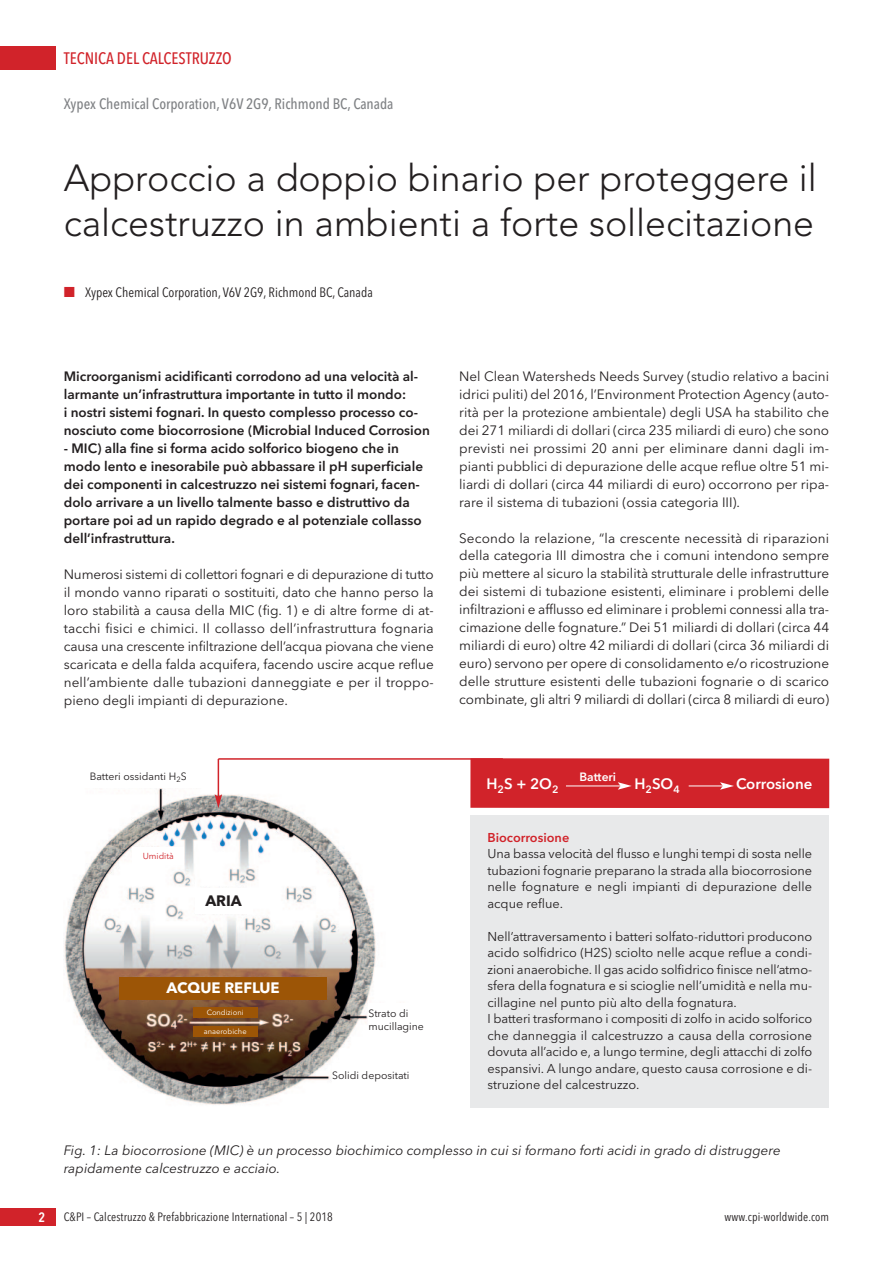
<style>
.page{position:relative;width:893px;height:1263px;background:#fff}
.page>*{position:absolute;margin:0;border:0;box-sizing:border-box;transform-origin:0 0}
.t1{font:300 37.5px/45px "Avenir";color:#231f20}
.t2{font:500 16.5px "Avenir Next Condensed";color:#d1232a}
.t3{font:500 15px "Avenir Next Condensed";color:#808285}
.t4{font:600 15px "Avenir Next";color:#fff}
.t5{font:700 15px "Avenir Next";color:#fff}
.t6{font:700 15px "Avenir Next";color:#231f20}
.t7{font:13.5px/18px "Avenir Next";color:#231f20;text-align:justify}
.t8{font:600 13.5px/18px "Avenir Next";color:#231f20}
.t9{font:italic 13.5px/18px "Avenir Next";color:#231f20}
.t10{font:13.5px "Avenir Next Condensed";color:#231f20}
.t11{font:600 13.5px "Avenir Next Condensed";color:#fff}
.t12{font:12.75px/16.5px "Avenir Next";color:#231f20;text-align:justify}
.t13{font:600 12.75px "Avenir Next";color:#d1232a}
.t14{font:12px "Avenir Next Condensed";letter-spacing:.01em;color:#231f20}
.t15{font:600 12px "Avenir Next";color:#fff}
.t16{font:10.5px "Avenir Next";color:#231f20}
.t17{font:8.7px "Avenir Next";color:#d1232a}
.t18{font:7.5px "Avenir Next";color:#fff}
.s1{font-family:"European Pi Three";color:#d1232a}
</style>
<div class="page">
<div style="left:0;top:47px;width:55px;height:23px;background:#d1232a"></div>
<div style="left:0;top:1208px;width:55px;height:18px;background:#d1232a"></div>
<img style="left:64px;top:759px;width:312px;height:346px">
<div style="left:470px;top:815px;width:359px;height:293px;background:#e8e9ea"></div>
<div style="left:470px;top:758px;width:359px;height:50px;background:#d1232a"></div>
<hr style="left:218px;top:758px;width:285px;height:2px;background:#d1232a">
<hr style="left:218px;top:759px;width:1px;height:38px;background:#d1232a">
<svg style="left:215px;top:794px;width:7px;height:14px"></svg>
<hr style="left:566px;top:785px;width:54px;height:1px;background:#fff">
<svg style="left:618px;top:782px;width:14px;height:8px"></svg>
<hr style="left:689px;top:785px;width:34px;height:1px;background:#fff">
<svg style="left:720px;top:782px;width:14px;height:8px"></svg>
<div style="left:368px;top:1003px;width:102px;height:34px;background:#fff"></div>
<div style="left:64px;top:765px;width:149px;height:22px;background:#fff"></div>
<div style="left:193px;top:1007px;width:64px;height:10px;background:#9c5506"></div>
<div style="left:193px;top:1026px;width:64px;height:11px;background:#9c5506"></div>
<div style="left:120px;top:977px;width:207px;height:22px;background:#9c5506"></div>
<div style="left:132px;top:847px;width:52px;height:18px;background:#fff"></div>
<div style="left:195px;top:888px;width:58px;height:26px;background:#fff"></div>
<div style="left:332px;top:1063px;width:121px;height:26px;background:#fff"></div>
<p class="t2" style="left:64px;top:48px;width:169px">TECNICA DEL CALCESTRUZZO</p>
<p class="t3" style="left:64px;top:95px;width:331px">Xypex Chemical Corporation, V6V 2G9, Richmond BC, Canada</p>
<p class="t1" style="left:64px;top:158px;width:755px">Approccio a doppio binario per proteggere il calcestruzzo in ambienti a forte sollecitazione</p>
<p class="t10" style="left:64px;top:285px;width:311px"><span class="s1">-</span> Xypex Chemical Corporation, V6V 2G9, Richmond BC, Canada</p>
<p class="t8" style="left:64px;top:368px;width:368px">Microorganismi acidificanti corrodono ad una velocità al&shy;larmante un’infrastruttura importante in tutto il mondo:<br>i nostri sistemi fognari. In questo complesso processo co&shy;nosciuto come biocorrosione (Microbial Induced Corrosion</p>
<p class="t8" style="left:64px;top:440px;width:361px">- MIC) alla fine si forma acido solforico biogeno che in modo lento e inesorabile può abbassare il pH superficiale dei componenti in calcestruzzo nei sistemi fognari, facen&shy;dolo arrivare a un livello talmente basso e distruttivo da portare poi ad un rapido degrado e al potenziale collasso dell’infrastruttura.</p>
<p class="t7" style="left:64px;top:566px;width:371px">Numerosi sistemi di collettori fognari e di depurazione di tutto il mondo vanno riparati o sostituiti, dato che hanno perso la loro stabilità a causa della MIC (fig. 1) e di altre forme di at&shy;tacchi fisici e chimici. Il collasso dell’infrastruttura fognaria causa una crescente infiltrazione dell’acqua piovana che viene scaricata e della falda acquifera, facendo uscire acque reflue nell’ambiente dalle tubazioni danneggiate e per il troppo&shy;pieno degli impianti di depurazione.</p>
<p class="t16" style="left:90px;top:772px;width:98px">Batteri ossidanti H<sub>2</sub>S</p>
<p class="t17" style="left:143px;top:852px;width:33px">Umidità</p>
<p class="t6" style="left:205px;top:892px;width:38px">ARIA</p>
<p class="t5" style="left:167px;top:979px;width:115px">ACQUE REFLUE</p>
<p class="t18" style="left:207px;top:1009px;width:38px">Condizioni</p>
<p class="t18" style="left:204px;top:1028px;width:44px">anaerobiche</p>
<p class="t16" style="left:368px;top:1009px;width:42px">Strato di</p>
<p class="t16" style="left:368px;top:1022px;width:57px">mucillagine</p>
<p class="t16" style="left:332px;top:1071px;width:79px">Solidi depositati</p>
<p class="t7" style="left:459px;top:368px;width:371px">Nel Clean Watersheds Needs Survey (studio relativo a bacini idrici puliti) del 2016, l’Environment Protection Agency (auto&shy;rità per la protezione ambientale) degli USA ha stabilito che dei 271 miliardi di dollari (circa 235 miliardi di euro) che sono previsti nei prossimi 20 anni per eliminare danni dagli im&shy;pianti pubblici di depurazione delle acque reflue oltre 51 mi&shy;liardi di dollari (circa 44 miliardi di euro) occorrono per ripa&shy;rare il sistema di tubazioni (ossia categoria III).</p>
<p class="t7" style="left:459px;top:530px;width:371px">Secondo la relazione, “la crescente necessità di riparazioni della categoria III dimostra che i comuni intendono sempre più mettere al sicuro la stabilità strutturale delle infrastrutture dei sistemi di tubazione esistenti, eliminare i problemi delle infiltrazioni e afflusso ed eliminare i problemi connessi alla tra&shy;cimazione delle fognature.” Dei 51 miliardi di dollari (circa 44 miliardi di euro) oltre 42 miliardi di dollari (circa 36 miliardi di euro) servono per opere di consolidamento e/o ricostruzione delle strutture esistenti delle tubazioni fognarie o di scarico combinate, gli altri 9 miliardi di dollari (circa 8 miliardi di euro)</p>
<p class="t4" style="left:487px;top:778px;width:73px">H<sub>2</sub>S + 2O<sub>2</sub></p>
<p class="t15" style="left:579px;top:772px;width:38px">Batteri</p>
<p class="t4" style="left:634px;top:778px;width:47px">H<sub>2</sub>SO<sub>4</sub></p>
<p class="t4" style="left:736px;top:778px;width:78px">Corrosione</p>
<p class="t13" style="left:487px;top:832px;width:83px">Biocorrosione</p>
<p class="t12" style="left:487px;top:847px;width:326px">Una bassa velocità del flusso e lunghi tempi di sosta nelle tubazioni fognarie preparano la strada alla biocorrosione nelle fognature e negli impianti di depurazione delle acque reflue.</p>
<p class="t12" style="left:487px;top:929px;width:326px">Nell’attraversamento i batteri solfato-riduttori producono acido solfidrico (H2S) sciolto nelle acque reflue a condi&shy;zioni anaerobiche. Il gas acido solfidrico finisce nell’atmo&shy;sfera della fognatura e si scioglie nell’umidità e nella mu&shy;cillagine nel punto più alto della fognatura.</p>
<p class="t12" style="left:487px;top:1012px;width:326px">I batteri trasformano i compositi di zolfo in acido solforico che danneggia il calcestruzzo a causa della corrosione dovuta all’acido e, a lungo termine, degli attacchi di zolfo espansivi. A lungo andare, questo causa corrosione e di&shy;struzione del calcestruzzo.</p>
<p class="t9" style="left:64px;top:1142px;width:718px">Fig. 1: La biocorrosione (MIC) è un processo biochimico complesso in cui si formano forti acidi in grado di distruggere rapidamente calcestruzzo e acciaio.</p>
<p class="t11" style="left:39px;top:1209px;width:8px">2</p>
<p class="t14" style="left:64px;top:1209px;width:271px">C&amp;PI – Calcestruzzo &amp; Prefabbricazione International – 5 | 2018</p>
<p class="t14" style="left:725px;top:1209px;width:106px">www.cpi-worldwide.com</p>
</div>
